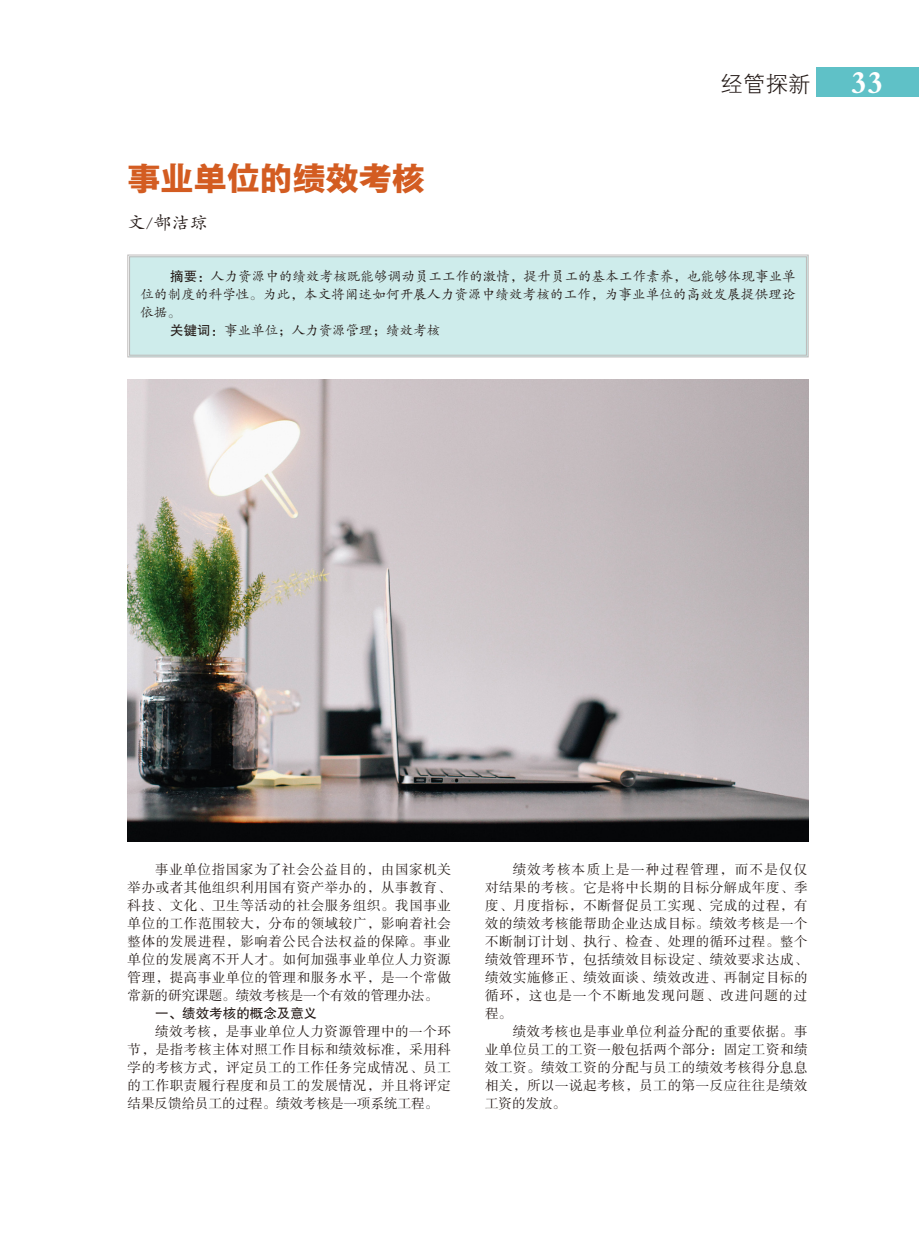
<style>
.page{position:relative;width:919px;height:1238px;background:#fff}
.page>*{position:absolute;margin:0;border:0;box-sizing:border-box;transform-origin:0 0}
.t1{font:33px "FZYDCHJW GB1 0";color:#d35c21}
.t2{font:22.5px "FZXH1 K GBK1 0";color:#231916}
.t3{font:18px "FZKTK GBK1 0";color:#231916}
.t4{font:13.5px/18px "FZSSK GBK1 0";letter-spacing:.04em;color:#231916;text-align:justify}
.t5{font:13.5px "FZKTK GBK1 0";letter-spacing:.005em;color:#231916}
.t6{font:13.5px "FZHTK GBK1 0";color:#231916}
.s1{font-family:"FZDBSK GBK1 0";font-size:33px;color:#fff}
.s2{font-family:"FZHTK GBK1 0"}
</style>
<div class="page">
<div style="left:816px;top:68px;width:102px;height:29px;background:#5fc1c7"></div>
<div style="left:127px;top:255px;width:681px;height:102px;background:#ceeceb"></div>
<img style="left:128px;top:379px;width:680px;height:462px">
<h1 class="t1" style="left:128px;top:160px;width:298px">事业单位的绩效考核</h1>
<h3 class="t3" style="left:128px;top:213px;width:82px">文/郜洁琼</h3>
<h2 class="t2" style="left:720px;top:71px;width:165px">经管探新 <span class="s1">33</span></h2>
<p class="t5" style="left:170px;top:269px;width:627px"><span class="s2">摘要：</span>人力资源中的绩效考核既能够调动员工工作的激情，提升员工的基本工作素养，也能够体现事业单</p>
<p class="t5" style="left:140px;top:287px;width:656px">位的制度的科学性。为此，本文将阐述如何开展人力资源中绩效考核的工作，为事业单位的高效发展提供理论</p>
<p class="t5" style="left:140px;top:305px;width:42px">依据。</p>
<p class="t5" style="left:170px;top:323px;width:271px"><span class="s2">关键词：</span>事业单位；人力资源管理；绩效考核</p>
<p class="t4" style="left:128px;top:861px;width:325px;text-indent:28px">事业单位指国家为了社会公益目的，由国家机关举办或者其他组织利用国有资产举办的，从事教育、科技、文化、卫生等活动的社会服务组织。我国事业单位的工作范围较大，分布的领域较广，影响着社会整体的发展进程，影响着公民合法权益的保障。事业单位的发展离不开人才。如何加强事业单位人力资源管理，提高事业单位的管理和服务水平，是一个常做常新的研究课题。绩效考核是一个有效的管理办法。</p>
<p class="t6" style="left:155px;top:1006px;width:163px">一、绩效考核的概念及意义</p>
<p class="t4" style="left:128px;top:1023px;width:325px;text-indent:28px">绩效考核，是事业单位人力资源管理中的一个环节，是指考核主体对照工作目标和绩效标准，采用科学的考核方式，评定员工的工作任务完成情况、员工的工作职责履行程度和员工的发展情况，并且将评定结果反馈给员工的过程。绩效考核是一项系统工程。</p>
<p class="t4" style="left:485px;top:861px;width:324px;text-indent:28px">绩效考核本质上是一种过程管理，而不是仅仅对结果的考核。它是将中长期的目标分解成年度、季度、月度指标，不断督促员工实现、完成的过程，有效的绩效考核能帮助企业达成目标。绩效考核是一个不断制订计划、执行、检查、处理的循环过程。整个绩效管理环节，包括绩效目标设定、绩效要求达成、绩效实施修正、绩效面谈、绩效改进、再制定目标的循环，这也是一个不断地发现问题、改进问题的过程。</p>
<p class="t4" style="left:485px;top:1023px;width:324px;text-indent:28px">绩效考核也是事业单位利益分配的重要依据。事业单位员工的工资一般包括两个部分：固定工资和绩效工资。绩效工资的分配与员工的绩效考核得分息息相关，所以一说起考核，员工的第一反应往往是绩效工资的发放。</p>
</div>
